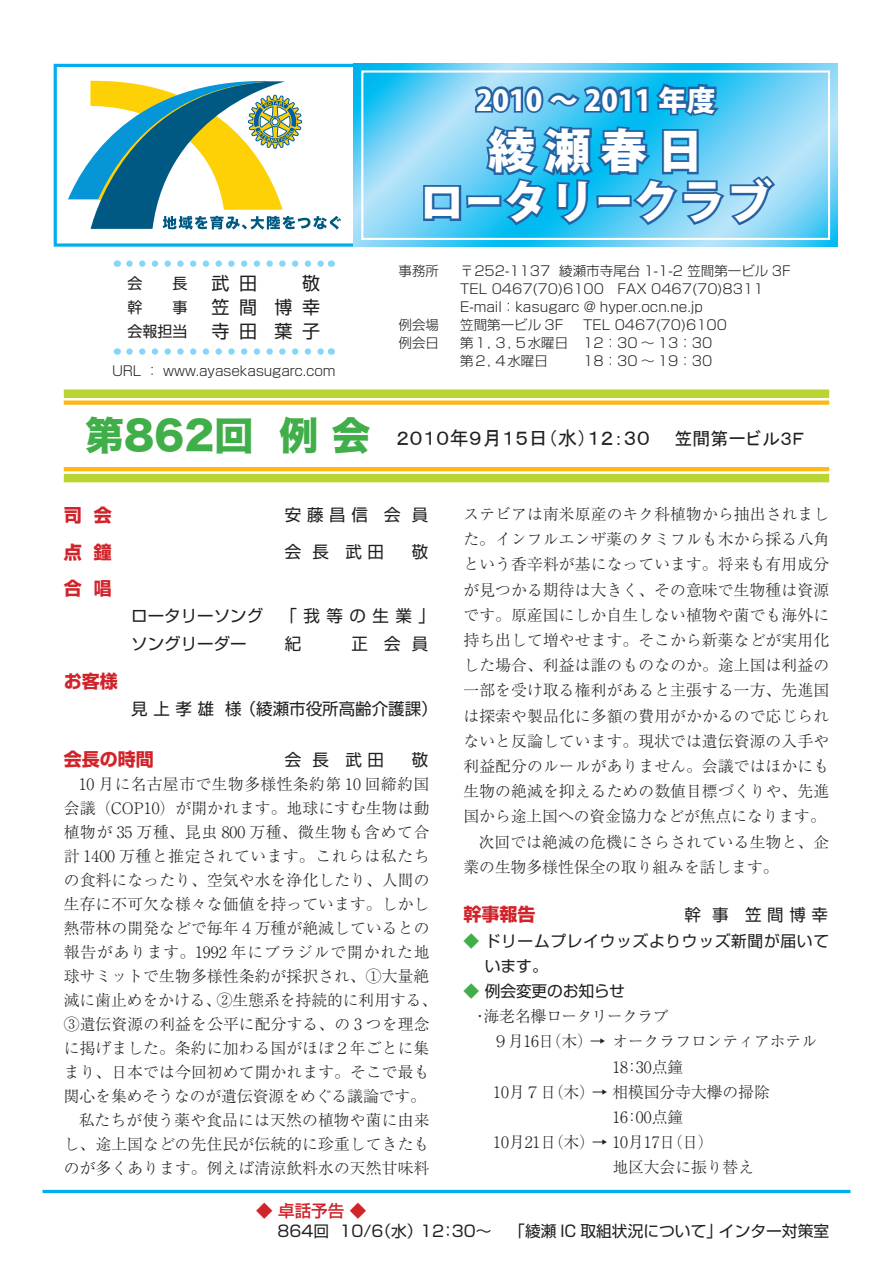
<style>
.page{position:relative;width:893px;height:1263px;background:#fff}
.page>*{position:absolute;margin:0;border:0;box-sizing:border-box;transform-origin:0 0}
.t1{font:800 46.5px "Koz Go Pro";color:#fff}
.t2{font:800 28.5px "Koz Go Pro";color:#fff}
.t3{font:19.5px "MS P Gothic";color:#231f20}
.t4{font:700 18px "Shin Go Pro";color:#d1232a}
.t5{font:18px "Shin Go Pro";color:#231f20}
.t6{font:16.5px "Shin Go Pro";color:#231f20}
.t7{font:500 16.5px "Shin Go Pro";color:#d1232a}
.t8{font:300 15.75px/24px "Ryumin Pro";letter-spacing:.01em;color:#231f20}
.t9{font:15.75px "Shin Go Pro";color:#231f20}
.t10{font:15.75px/25.2px "Shin Go Pro";letter-spacing:.045em;color:#231f20}
.t11{font:300 15.75px "Ryumin Pro";letter-spacing:-.03em;color:#231f20}
.t12{font:15px "Shin Go Pro";color:#231f20}
.t13{font:300 13.5px "Shin Go Pro";color:#231f20}
.s1{font-family:"Hira Kaku Std W8";font-size:39px;color:#40ae49}
.s2{font-size:18px}
.s3{color:#40ae49}
</style>
<div class="page">
<div style="left:54px;top:64px;width:303px;height:183px;border:3px solid #00aeef"></div>
<svg style="left:68px;top:81px;width:273px;height:149px"></svg>
<svg style="left:354px;top:64px;width:484px;height:183px;background:#6fd2f6"></svg>
<svg style="left:421px;top:81px;width:357px;height:147px;background:#4bacdb"></svg>
<div style="left:361px;top:70px;width:469px;height:170px;border:2px solid #fff"></div>
<div style="left:64px;top:389px;width:765px;height:9px;background:#bad432"></div>
<div style="left:64px;top:400px;width:765px;height:5px;background:#fcb814"></div>
<svg style="left:64px;top:467px;width:765px;height:4px;background:#fcb917"></svg>
<div style="left:64px;top:474px;width:765px;height:8px;background:#bad432"></div>
<svg style="left:129px;top:260px;width:195px;height:7px"></svg>
<svg style="left:129px;top:348px;width:195px;height:7px"></svg>
<hr style="left:43px;top:1190px;width:807px;height:3px;background:#00aeef">
<p class="t12" style="left:128px;top:271px;width:61px">会　　長</p>
<p class="t5" style="left:212px;top:269px;width:110px">武 田 　 敬</p>
<p class="t12" style="left:128px;top:295px;width:61px">幹　　事</p>
<p class="t5" style="left:212px;top:293px;width:110px">笠 間 博 幸</p>
<p class="t12" style="left:128px;top:319px;width:61px">会報担当</p>
<p class="t5" style="left:212px;top:317px;width:110px">寺 田 葉 子</p>
<p class="t13" style="left:112px;top:360px;width:225px">URL ： www.ayasekasugarc.com</p>
<p class="t2" style="left:476px;top:81px;width:241px">2010 ～ 2011 年度</p>
<p class="t1" style="left:488px;top:121px;width:217px">綾 瀬 春 日</p>
<p class="t1" style="left:419px;top:172px;width:355px">ロータリークラブ</p>
<p class="t13" style="left:399px;top:259px;width:42px">事務所</p>
<p class="t13" style="left:460px;top:259px;width:332px">〒252-1137 綾瀬市寺尾台 1-1-2 笠間第一ビル 3F</p>
<p class="t13" style="left:460px;top:277px;width:305px">TEL 0467(70)6100　FAX 0467(70)8311</p>
<p class="t13" style="left:460px;top:295px;width:244px">E-mail：kasugarc ＠ hyper.ocn.ne.jp</p>
<p class="t13" style="left:399px;top:313px;width:42px">例会場</p>
<p class="t13" style="left:460px;top:313px;width:105px">笠間第一ビル 3F</p>
<p class="t13" style="left:583px;top:313px;width:145px">TEL 0467(70)6100</p>
<p class="t13" style="left:399px;top:331px;width:42px">例会日</p>
<p class="t13" style="left:460px;top:331px;width:254px">第１，３，５水曜日 12：30 ～ 13：30</p>
<p class="t13" style="left:460px;top:349px;width:89px">第２，４水曜日</p>
<p class="t13" style="left:583px;top:349px;width:131px">18：30 ～ 19：30</p>
<p class="t3" style="left:85px;top:428px;width:720px"><span class="s1">第862回 例 会</span> ２０１０年９月１５日（水）１２：３０ <span class="s2">笠間第一ビル３Ｆ</span></p>
<p class="t4" style="left:64px;top:501px;width:49px">司 会</p>
<p class="t6" style="left:285px;top:501px;width:145px">安藤昌信 会 員</p>
<p class="t4" style="left:64px;top:537px;width:49px">点 鐘</p>
<p class="t6" style="left:285px;top:538px;width:145px">会 長 武田　敬</p>
<p class="t4" style="left:64px;top:574px;width:49px">合 唱</p>
<p class="t6" style="left:131px;top:602px;width:305px">ロータリーソング 「我等の生業」</p>
<p class="t6" style="left:131px;top:630px;width:117px">ソングリーダー</p>
<p class="t6" style="left:285px;top:630px;width:145px">紀　正 会 員</p>
<p class="t4" style="left:64px;top:667px;width:55px">お客様</p>
<p class="t6" style="left:131px;top:695px;width:308px">見上孝雄 様（綾瀬市役所高齢介護課）</p>
<p class="t4" style="left:64px;top:745px;width:91px">会長の時間</p>
<p class="t6" style="left:285px;top:746px;width:145px">会 長 武田　敬</p>
<p class="t8" style="left:64px;top:771px;width:375px;text-indent:15px">10 月に名古屋市で生物多様性条約第 10 回締約国会議（COP10）が開かれます。地球にすむ生物は動植物が 35 万種、昆虫 800 万種、微生物も含めて合計 1400 万種と推定されています。これらは私たちの食料になったり、空気や水を浄化したり、人間の生存に不可欠な様々な価値を持っています。しかし熱帯林の開発などで毎年４万種が絶滅しているとの報告があります。1992 年にブラジルで開かれた地球サミットで生物多様性条約が採択され、①大量絶滅に歯止めをかける、②生態系を持続的に利用する、<br>③遺伝資源の利益を公平に配分する、の 3 つを理念に掲げました。条約に加わる国がほぼ２年ごとに集まり、日本では今回初めて開かれます。そこで最も関心を集めそうなのが遺伝資源をめぐる議論です。</p>
<p class="t8" style="left:64px;top:1107px;width:367px;text-align:justify;text-indent:15px">私たちが使う薬や食品には天然の植物や菌に由来し、途上国などの先住民が伝統的に珍重してきたものが多くあります。例えば清涼飲料水の天然甘味料</p>
<p class="t8" style="left:463px;top:500px;width:367px;line-height:25.2px;text-align:justify">ステビアは南米原産のキク科植物から抽出されました。インフルエンザ薬のタミフルも木から採る八角という香辛料が基になっています。将来も有用成分が見つかる期待は大きく、その意味で生物種は資源です。原産国にしか自生しない植物や菌でも海外に持ち出して増やせます。そこから新薬などが実用化した場合、利益は誰のものなのか。途上国は利益の一部を受け取る権利があると主張する一方、先進国は探索や製品化に多額の費用がかかるので応じられないと反論しています。現状では遺伝資源の入手や利益配分のルールがありません。会議ではほかにも生物の絶滅を抑えるための数値目標づくりや、先進国から途上国への資金協力などが焦点になります。</p>
<p class="t8" style="left:463px;top:828px;width:367px;line-height:25.2px;text-indent:15px">次回では絶滅の危機にさらされている生物と、企業の生物多様性保全の取り組みを話します。</p>
<p class="t4" style="left:463px;top:900px;width:73px">幹事報告</p>
<p class="t6" style="left:685px;top:901px;width:145px">幹 事 笠間博幸</p>
<p class="t10" style="left:485px;top:926px;width:346px;text-indent:-21px"><span class="s3">◆</span> ドリームプレイウッズよりウッズ新聞が届いています。</p>
<p class="t9" style="left:463px;top:978px;width:163px"><span class="s3">◆</span> 例会変更のお知らせ</p>
<p class="t11" style="left:472px;top:1004px;width:198px">・海老名欅ロータリークラブ</p>
<p class="t8" style="left:612px;top:1027px;width:206px;line-height:25.2px;text-indent:-119px">９月16日（木）→ オークラフロンティアホテル<br>18：30点鐘</p>
<p class="t8" style="left:493px;top:1078px;width:278px">10月７日（木）→ 相模国分寺大欅の掃除</p>
<p class="t8" style="left:612px;top:1104px;width:72px">16：00点鐘</p>
<p class="t8" style="left:493px;top:1129px;width:222px">10月21日（木）→ 10月17日（日）</p>
<p class="t8" style="left:612px;top:1154px;width:143px">地区大会に振り替え</p>
<p class="t7" style="left:256px;top:1197px;width:111px">◆ 卓話予告 ◆</p>
<p class="t9" style="left:277px;top:1218px;width:553px">864回 10/6（水）12：30～　 「綾瀬 IC 取組状況について」インター対策室</p>
</div>
